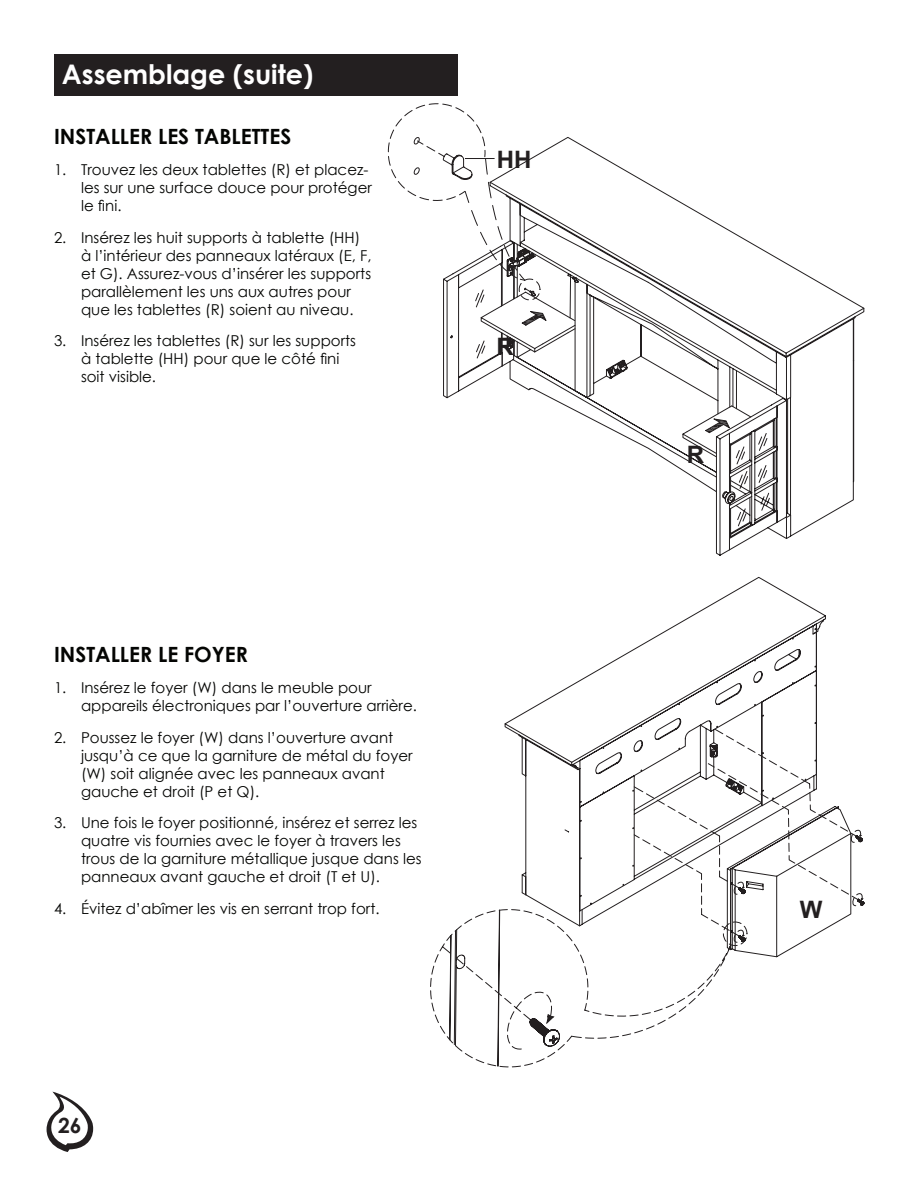
<style>
.page{position:relative;width:918px;height:1188px;background:#fff}
.page>*{position:absolute;margin:0;border:0;box-sizing:border-box;transform-origin:0 0}
.Heading_1{font:700 27px "Century Gothic";color:#fff}
.t1{font:700 24px "Arial";color:#231f20}
.Text{font:700 21px "Century Gothic";color:#040503}
.t2{font:700 21px "Century Gothic";color:#231f20}
.t3{font:15px/18px "Century Gothic";color:#040503}
</style>
<div class="page">
<svg style="left:47px;top:1092px;width:46px;height:60px"></svg>
<svg style="left:716px;top:246px;width:149px;height:310px"></svg>
<svg style="left:388px;top:103px;width:369px;height:417px"></svg>
<hr style="left:465px;top:158px;width:30px;height:1px;background:#231f20">
<svg style="left:504px;top:577px;width:322px;height:380px"></svg>
<svg style="left:633px;top:728px;width:219px;height:181px"></svg>
<svg style="left:430px;top:909px;width:301px;height:131px"></svg>
<svg style="left:850px;top:829px;width:13px;height:14px"></svg>
<svg style="left:723px;top:880px;width:141px;height:66px"></svg>
<svg style="left:449px;top:892px;width:134px;height:175px"></svg>
<div style="left:54px;top:54px;width:404px;height:42px;background:#231f20"></div>
<p class="Heading_1" style="left:62px;top:54px;width:253px">Assemblage (suite)</p>
<p class="Text" style="left:54px;top:120px;width:239px">INSTALLER LES TABLETTES</p>
<p class="t3" style="left:81px;top:160px;width:292px;text-indent:-27px">1. Trouvez les deux tablettes (R) et placez&shy;les sur une surface douce pour protéger le fini.</p>
<p class="t3" style="left:81px;top:228px;width:292px;text-indent:-27px">2. Insérez les huit supports à tablette (HH) à l’intérieur des panneaux latéraux (E, F, et G). Assurez-vous d’insérer les supports parallèlement les uns aux autres pour que les tablettes (R) soient au niveau.</p>
<p class="t3" style="left:81px;top:331px;width:277px;text-indent:-27px">3. Insérez les tablettes (R) sur les supports à tablette (HH) pour que le côté fini soit visible.</p>
<p class="t1" style="left:497px;top:143px;width:36px">HH</p>
<p class="t1" style="left:497px;top:331px;width:19px">R</p>
<p class="Text" style="left:54px;top:638px;width:196px">INSTALLER LE FOYER</p>
<p class="t3" style="left:81px;top:678px;width:338px;text-indent:-27px">1. Insérez le foyer (W) dans le meuble pour appareils électroniques par l’ouverture arrière.</p>
<p class="t3" style="left:81px;top:728px;width:333px;text-indent:-27px">2. Poussez le foyer (W) dans l’ouverture avant jusqu’à ce que la garniture de métal du foyer (W) soit alignée avec les panneaux avant gauche et droit (P et Q).</p>
<p class="t3" style="left:81px;top:813px;width:342px;text-indent:-27px">3. Une fois le foyer positionné, insérez et serrez les quatre vis fournies avec le foyer à travers les trous de la garniture métallique jusque dans les panneaux avant gauche et droit (T et U).</p>
<p class="t3" style="left:54px;top:899px;width:327px">4. Évitez d’abîmer les vis en serrant trop fort.</p>
<h3 class="t2" style="left:58px;top:1110px;width:25px">26</h3>
<p class="t1" style="left:687px;top:439px;width:19px">R</p>
<p class="t1" style="left:800px;top:893px;width:24px">W</p>
</div>
